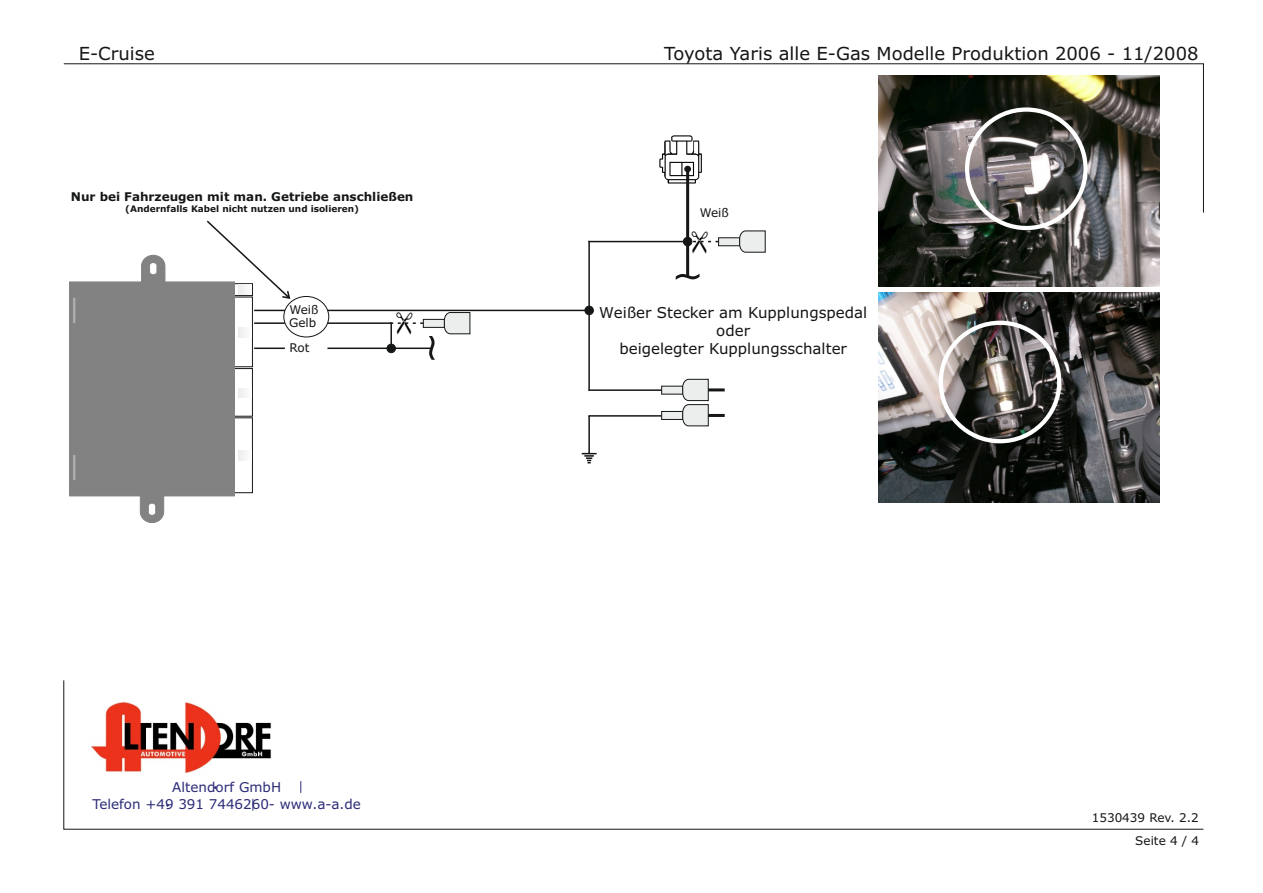
<style>
.page{position:relative;width:1263px;height:893px;background:#fff}
.page>*{position:absolute;margin:0;border:0;box-sizing:border-box;transform-origin:0 0}
.t1{font:18px "Verdana";color:#151616}
.t2{font:15px/18.3px "Verdana";color:#151616;text-align:center}
.t3{font:13.5px/16.4px "Verdana";color:#2b2c77;text-align:center}
.t4{font:700 12px "Verdana";color:#151616}
.t5{font:12px/13px "Verdana";color:#151616}
.t6{font:700 9px "Verdana";color:#151616}
</style>
<div class="page">
<svg style="left:63px;top:63px;width:1141px;height:150px"></svg>
<svg style="left:63px;top:680px;width:1141px;height:149px"></svg>
<hr style="left:327px;top:310px;width:262px;height:1px;background:#151616">
<hr style="left:327px;top:322px;width:64px;height:2px;background:#151616">
<div style="left:284px;top:296px;width:45px;height:41px;border:1px solid #151616;border-radius:50%"></div>
<hr style="left:327px;top:348px;width:105px;height:1px;background:#151616">
<div style="left:387px;top:344px;width:9px;height:9px;background:#151616;border:1px solid #151616;border-radius:50%"></div>
<hr style="left:588px;top:241px;width:100px;height:1px;background:#151616">
<svg style="left:660px;top:135px;width:42px;height:49px"></svg>
<svg style="left:685px;top:166px;width:6px;height:6px"></svg>
<hr style="left:686px;top:169px;width:3px;height:108px;background:#151616">
<hr style="left:682px;top:388px;width:43px;height:3px;background:#151616">
<hr style="left:682px;top:414px;width:43px;height:3px;background:#151616">
<svg style="left:582px;top:417px;width:15px;height:46px"></svg>
<hr style="left:588px;top:389px;width:95px;height:2px;background:#151616">
<hr style="left:588px;top:415px;width:94px;height:2px;background:#151616">
<hr style="left:588px;top:241px;width:2px;height:150px;background:#151616">
<div style="left:585px;top:306px;width:8px;height:9px;background:#151616;border:1px solid #151616;border-radius:50%"></div>
<svg style="left:661px;top:379px;width:48px;height:47px"></svg>
<img style="left:879px;top:76px;width:281px;height:210px">
<img style="left:879px;top:292px;width:281px;height:211px">
<div style="left:965px;top:107px;width:123px;height:123px;border:4px solid #fff;border-radius:50%"></div>
<div style="left:939px;top:321px;width:122px;height:122px;border:4px solid #fff;border-radius:50%"></div>
<div style="left:907px;top:539px;width:123px;height:123px;border:4px solid #fff;border-radius:50%"></div>
<svg style="left:676px;top:274px;width:23px;height:6px"></svg>
<svg style="left:69px;top:221px;width:221px;height:302px"></svg>
<svg style="left:252px;top:799px;width:1px;height:12px"></svg>
<img style="left:84px;top:695px;width:197px;height:83px">
<svg style="left:300px;top:781px;width:1px;height:12px"></svg>
<svg style="left:390px;top:312px;width:80px;height:48px"></svg>
<svg style="left:685px;top:231px;width:80px;height:22px"></svg>
<p class="t1" style="left:79px;top:46px;width:78px">E-Cruise</p>
<p class="t4" style="left:71px;top:191px;width:344px">Nur bei Fahrzeugen mit man. Getriebe anschließen</p>
<p class="t6" style="left:125px;top:205px;width:235px">(Andernfalls Kabel nicht nutzen und isolieren)</p>
<p class="t5" style="left:289px;top:304px;width:31px">Weiß<br>Gelb</p>
<p class="t5" style="left:289px;top:342px;width:22px">Rot</p>
<p class="t3" style="left:92px;top:780px;width:270px">Altendorf GmbH<br>Telefon +49 391 7446260- www.a-a.de</p>
<p class="t1" style="left:664px;top:46px;width:536px">Toyota Yaris alle E-Gas Modelle Produktion 2006 - 11/2008</p>
<p class="t5" style="left:700px;top:207px;width:31px">Weiß</p>
<p class="t2" style="left:599px;top:304px;width:270px">Weißer Stecker am Kupplungspedal oder<br>beigelegter Kupplungsschalter</p>
<p class="t5" style="left:1092px;top:812px;width:109px">1530439 Rev. 2.2</p>
<p class="t5" style="left:1135px;top:835px;width:65px">Seite 4 / 4</p>
</div>
